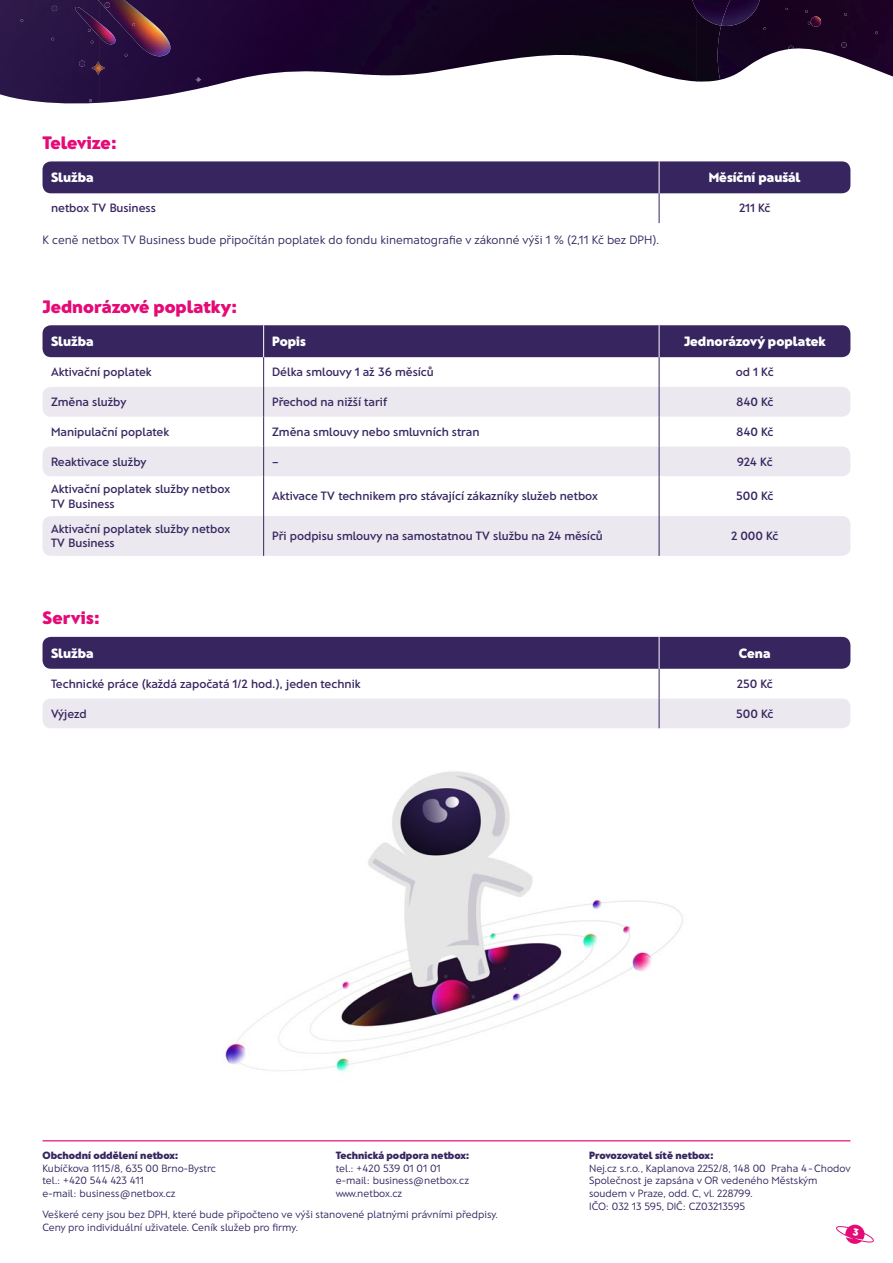
<style>
.page{position:relative;width:893px;height:1263px;background:#fff}
.page>*{position:absolute;margin:0;border:0;box-sizing:border-box;transform-origin:0 0}
.t1{font:800 18px "Franz Sans";color:#e50b76}
.t2{font:800 18px "Franz Sans";letter-spacing:-.02em;color:#e50b76}
.t3{font:800 13.5px "Franz Sans";color:#fff}
.t4{font:600 12px/14.4px "Franz Sans";color:#36255f}
.t5{font:300 12px "Franz Sans";color:#36255f}
.t6{font:300 10.5px/12.6px "Franz Sans";color:#36255f}
.t7{font:800 10.5px "Franz Sans";color:#36255f}
</style>
<div class="page">
<hr style="left:43px;top:1140px;width:807px;height:1px;background:#e50b76">
<img style="left:224px;top:771px;width:459px;height:302px">
<div style="left:43px;top:161px;width:807px;height:32px;background:#36255f;border-radius:9px"></div>
<hr style="left:659px;top:193px;width:1px;height:30px;background:#36255f">
<hr style="left:659px;top:161px;width:1px;height:32px;background:#fff">
<div style="left:43px;top:325px;width:807px;height:32px;background:#36255f;border-radius:9px"></div>
<div style="left:43px;top:387px;width:807px;height:30px;background:#ebe9ef;border-radius:9px"></div>
<div style="left:43px;top:446px;width:807px;height:30px;background:#ebe9ef;border-radius:9px"></div>
<div style="left:43px;top:516px;width:807px;height:40px;background:#ebe9ef;border-radius:9px"></div>
<hr style="left:263px;top:357px;width:1px;height:30px;background:#36255f">
<hr style="left:659px;top:357px;width:1px;height:30px;background:#36255f">
<hr style="left:263px;top:387px;width:1px;height:30px;background:#36255f">
<hr style="left:659px;top:387px;width:1px;height:30px;background:#36255f">
<svg style="left:263px;top:417px;width:1px;height:29px"></svg>
<svg style="left:659px;top:417px;width:1px;height:29px"></svg>
<hr style="left:263px;top:446px;width:1px;height:30px;background:#36255f">
<hr style="left:659px;top:446px;width:1px;height:30px;background:#36255f">
<hr style="left:263px;top:476px;width:1px;height:40px;background:#36255f">
<hr style="left:659px;top:476px;width:1px;height:40px;background:#36255f">
<hr style="left:263px;top:516px;width:1px;height:40px;background:#36255f">
<hr style="left:659px;top:516px;width:1px;height:40px;background:#36255f">
<hr style="left:263px;top:325px;width:1px;height:32px;background:#fff">
<hr style="left:659px;top:325px;width:1px;height:32px;background:#fff">
<div style="left:43px;top:637px;width:807px;height:32px;background:#36255f;border-radius:9px"></div>
<div style="left:43px;top:698px;width:807px;height:30px;background:#ebe9ef;border-radius:9px"></div>
<svg style="left:659px;top:669px;width:1px;height:29px"></svg>
<hr style="left:659px;top:698px;width:1px;height:30px;background:#36255f">
<hr style="left:659px;top:637px;width:1px;height:32px;background:#fff">
<div style="left:0;top:0;width:99px;height:104px;background:#291646"></div>
<img style="left:116px;top:0;width:199px;height:87px">
<img style="left:99px;top:56px;width:17px;height:47px">
<img style="left:315px;top:0;width:265px;height:76px">
<img style="left:580px;top:0;width:16px;height:57px">
<img style="left:596px;top:0;width:100px;height:81px">
<img style="left:696px;top:26px;width:17px;height:56px">
<img style="left:713px;top:26px;width:6px;height:55px">
<img style="left:116px;top:86px;width:93px;height:16px">
<svg style="left:79px;top:61px;width:6px;height:6px"></svg>
<svg style="left:52px;top:6px;width:5px;height:5px"></svg>
<img style="left:782px;top:0;width:111px;height:77px">
<img style="left:750px;top:0;width:32px;height:65px">
<img style="left:734px;top:26px;width:16px;height:49px">
<img style="left:718px;top:26px;width:16px;height:54px">
<svg style="left:788px;top:46px;width:6px;height:3px"></svg>
<svg style="left:841px;top:42px;width:6px;height:6px"></svg>
<img style="left:692px;top:0;width:29px;height:26px">
<img style="left:721px;top:0;width:39px;height:26px">
<svg style="left:805px;top:10px;width:16px;height:17px"></svg>
<img style="left:75px;top:7px;width:23px;height:37px">
<img style="left:98px;top:0;width:72px;height:56px">
<svg style="left:104px;top:2px;width:6px;height:6px"></svg>
<img style="left:92px;top:61px;width:13px;height:14px">
<svg style="left:195px;top:77px;width:6px;height:6px"></svg>
<svg style="left:836px;top:1224px;width:38px;height:20px"></svg>
<h1 class="t2" style="left:43px;top:132px;width:76px">Televize:</h1>
<p class="t3" style="left:51px;top:169px;width:44px">Služba</p>
<p class="t3" style="left:709px;top:169px;width:94px">Měsíční paušál</p>
<p class="t4" style="left:51px;top:201px;width:106px">netbox TV Business</p>
<p class="t4" style="left:739px;top:201px;width:33px">211 Kč</p>
<p class="t5" style="left:43px;top:233px;width:618px">K ceně netbox TV Business bude připočítán poplatek do fondu kinematografie v zákonné výši 1 % (2,11 Kč bez DPH).</p>
<h1 class="t1" style="left:43px;top:295px;width:196px">Jednorázové poplatky:</h1>
<p class="t3" style="left:51px;top:333px;width:44px">Služba</p>
<p class="t3" style="left:272px;top:333px;width:35px">Popis</p>
<p class="t3" style="left:684px;top:333px;width:143px">Jednorázový poplatek</p>
<p class="t4" style="left:51px;top:365px;width:102px">Aktivační poplatek</p>
<p class="t4" style="left:272px;top:365px;width:163px">Délka smlouvy 1 až 36 měsíců</p>
<p class="t4" style="left:736px;top:365px;width:39px">od 1 Kč</p>
<p class="t4" style="left:51px;top:395px;width:77px">Změna služby</p>
<p class="t4" style="left:272px;top:395px;width:117px">Přechod na nižší tarif</p>
<p class="t4" style="left:736px;top:395px;width:39px">840 Kč</p>
<p class="t4" style="left:51px;top:424px;width:120px">Manipulační poplatek</p>
<p class="t4" style="left:272px;top:424px;width:209px">Změna smlouvy nebo smluvních stran</p>
<p class="t4" style="left:736px;top:424px;width:39px">840 Kč</p>
<p class="t4" style="left:51px;top:454px;width:97px">Reaktivace služby</p>
<p class="t4" style="left:272px;top:454px;width:8px">–</p>
<p class="t4" style="left:737px;top:454px;width:37px">924 Kč</p>
<p class="t4" style="left:51px;top:482px;width:181px">Aktivační poplatek služby netbox<br>TV Business</p>
<p class="t4" style="left:272px;top:489px;width:327px">Aktivace TV technikem pro stávající zákazníky služeb netbox</p>
<p class="t4" style="left:736px;top:489px;width:39px">500 Kč</p>
<p class="t4" style="left:51px;top:522px;width:181px">Aktivační poplatek služby netbox<br>TV Business</p>
<p class="t4" style="left:272px;top:529px;width:332px">Při podpisu smlouvy na samostatnou TV službu na 24 měsíců</p>
<p class="t4" style="left:731px;top:529px;width:49px">2 000 Kč</p>
<h1 class="t1" style="left:43px;top:607px;width:59px">Servis:</h1>
<p class="t3" style="left:51px;top:645px;width:44px">Služba</p>
<p class="t3" style="left:739px;top:645px;width:33px">Cena</p>
<p class="t4" style="left:51px;top:676px;width:311px">Technické práce (každá započatá 1/2 hod.), jeden technik</p>
<p class="t4" style="left:737px;top:676px;width:38px">250 Kč</p>
<p class="t4" style="left:51px;top:706px;width:37px">Výjezd</p>
<p class="t4" style="left:736px;top:706px;width:39px">500 Kč</p>
<p class="t7" style="left:43px;top:1149px;width:137px">Obchodní oddělení netbox:</p>
<p class="t6" style="left:43px;top:1162px;width:175px">Kubíčkova 1115/8, 635 00 Brno-Bystrc tel.: +420 544 423 411<br>e-mail: business@netbox.cz</p>
<p class="t7" style="left:336px;top:1149px;width:135px">Technická podpora netbox:</p>
<p class="t6" style="left:336px;top:1162px;width:135px">tel.: +420 539 01 01 01 e-mail: business@netbox.cz www.netbox.cz</p>
<p class="t6" style="left:43px;top:1208px;width:457px">Veškeré ceny jsou bez DPH, které bude připočteno ve výši stanovené platnými právními předpisy.<br>Ceny pro individuální uživatele. Ceník služeb pro firmy.</p>
<p class="t7" style="left:589px;top:1149px;width:126px">Provozovatel sítě netbox:</p>
<p class="t6" style="left:589px;top:1162px;width:263px">Nej.cz s.r.o., Kaplanova 2252/8, 148 00 Praha 4 - Chodov Společnost je zapsána v OR vedeného Městským soudem v Praze, odd. C, vl. 228799.<br>IČO: 032 13 595, DIČ: CZ03213595</p>
</div>
